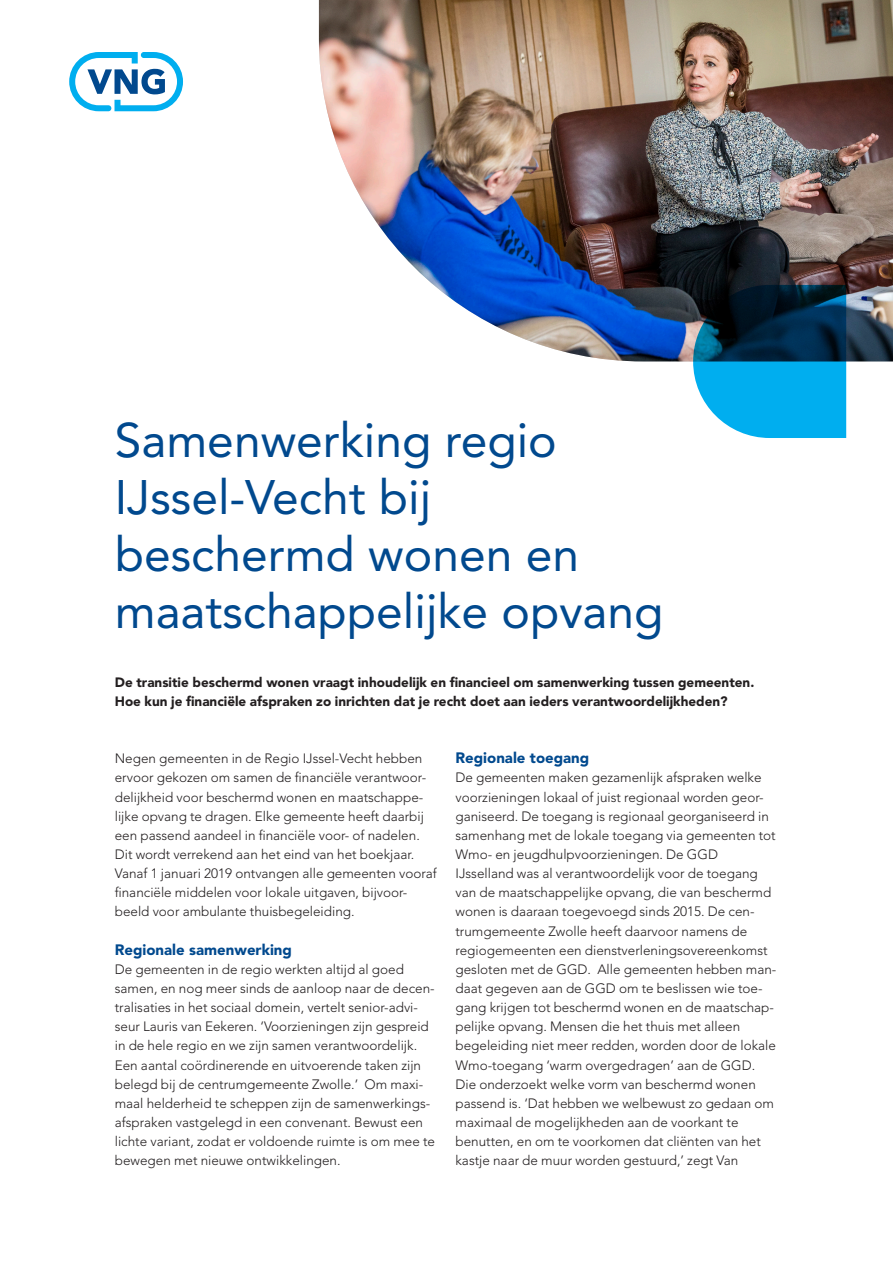
<style>
.page{position:relative;width:893px;height:1263px;background:#fff}
.page>*{position:absolute;margin:0;border:0;box-sizing:border-box;transform-origin:0 0}
.VNG_-_Omslag_titel_b{font:48px/57px "Avenir LT Std";color:#01498e}
.VNG_-_Alineakop{font:900 15px "Avenir LT Std";color:#01498e}
.VNG_-_Broodtekst{font:300 13.5px/19.2px "Avenir LT Std";color:#231f20}
.VNG_-_Inleiding_smal{font:900 13.5px/19.2px "Avenir LT Std";color:#231f20}
</style>
<div class="page">
<svg style="left:69px;top:52px;width:114px;height:59px"></svg>
<img style="left:319px;top:0;width:574px;height:361px">
<svg style="left:693px;top:285px;width:153px;height:153px;background:#0f6e96"></svg>
<p class="VNG_-_Omslag_titel_b" style="left:115px;top:412px;width:550px">Samenwerking regio<br>IJssel-Vecht bij beschermd wonen en maatschappelijke opvang</p>
<p class="VNG_-_Inleiding_smal" style="left:115px;top:672px;width:641px">De transitie beschermd wonen vraagt inhoudelijk en financieel om samenwerking tussen gemeenten.<br>Hoe kun je financiële afspraken zo inrichten dat je recht doet aan ieders verantwoordelijkheden?</p>
<p class="VNG_-_Broodtekst" style="left:115px;top:749px;width:324px">Negen gemeenten in de Regio IJssel-Vecht hebben ervoor gekozen om samen de financiële verantwoor&shy;delijkheid voor beschermd wonen en maatschappe&shy;lijke opvang te dragen. Elke gemeente heeft daarbij een passend aandeel in financiële voor- of nadelen.<br>Dit wordt verrekend aan het eind van het boekjaar.<br>Vanaf 1 januari 2019 ontvangen alle gemeenten vooraf financiële middelen voor lokale uitgaven, bijvoor&shy;beeld voor ambulante thuisbegeleiding.</p>
<p class="VNG_-_Alineakop" style="left:115px;top:940px;width:179px">Regionale samenwerking</p>
<p class="VNG_-_Broodtekst" style="left:115px;top:959px;width:322px">De gemeenten in de regio werkten altijd al goed samen, en nog meer sinds de aanloop naar de decen&shy;tralisaties in het sociaal domein, vertelt senior-advi&shy;seur Lauris van Eekeren. ‘Voorzieningen zijn gespreid in de hele regio en we zijn samen verantwoordelijk.<br>Een aantal coördinerende en uitvoerende taken zijn belegd bij de centrumgemeente Zwolle.’ Om maxi&shy;maal helderheid te scheppen zijn de samenwerkings&shy;afspraken vastgelegd in een convenant. Bewust een lichte variant, zodat er voldoende ruimte is om mee te bewegen met nieuwe ontwikkelingen.</p>
<p class="VNG_-_Alineakop" style="left:455px;top:749px;width:135px">Regionale toegang</p>
<p class="VNG_-_Broodtekst" style="left:455px;top:768px;width:322px">De gemeenten maken gezamenlijk afspraken welke voorzieningen lokaal of juist regionaal worden geor&shy;ganiseerd. De toegang is regionaal georganiseerd in samenhang met de lokale toegang via gemeenten tot Wmo- en jeugdhulpvoorzieningen. De GGD IJsselland was al verantwoordelijk voor de toegang van de maatschappelijke opvang, die van beschermd wonen is daaraan toegevoegd sinds 2015. De cen&shy;trumgemeente Zwolle heeft daarvoor namens de regiogemeenten een dienstverleningsovereenkomst gesloten met de GGD. Alle gemeenten hebben man&shy;daat gegeven aan de GGD om te beslissen wie toe&shy;gang krijgen tot beschermd wonen en de maatschap&shy;pelijke opvang. Mensen die het thuis met alleen begeleiding niet meer redden, worden door de lokale Wmo-toegang ‘warm overgedragen’ aan de GGD.<br>Die onderzoekt welke vorm van beschermd wonen passend is. ‘Dat hebben we welbewust zo gedaan om maximaal de mogelijkheden aan de voorkant te benutten, en om te voorkomen dat cliënten van het kastje naar de muur worden gestuurd,’ zegt Van</p>
</div>
